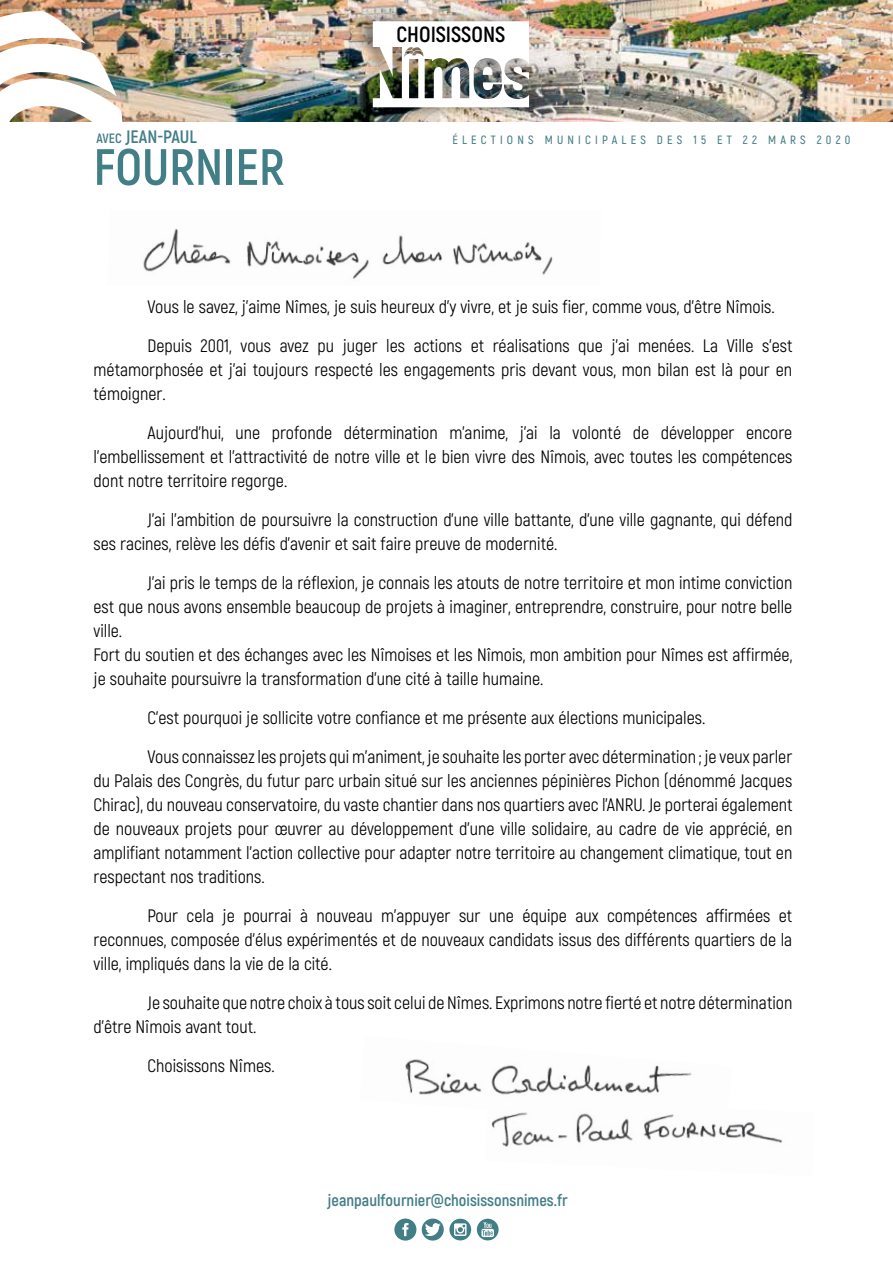
<style>
.page{position:relative;width:893px;height:1263px;background:#fff}
.page>*{position:absolute;margin:0;border:0;box-sizing:border-box;transform-origin:0 0}
.t1{font:700 51px "Akrobat";color:#417e85}
.t2{font:700 21.9px "Akrobat";color:#000}
.t3{font:18px/24px "Akrobat";color:#000}
.t4{font:700 18px "Akrobat";color:#417e85}
.t5{font:700 16.5px "Akrobat";color:#417e85}
.t6{font:600 12px "Akrobat";letter-spacing:.35em;color:#417e85}
.s1{font-size:13.5px}
</style>
<div class="page">
<img style="left:0;top:0;width:893px;height:121px">
<div style="left:353px;top:11px;width:177px;height:106px;background:#000;opacity:.45"></div>
<img style="left:373px;top:21px;width:156px;height:86px">
<svg style="left:394px;top:1218px;width:22px;height:22px"></svg>
<svg style="left:422px;top:1218px;width:49px;height:22px"></svg>
<div style="left:477px;top:1219px;width:22px;height:21px;background:#417e85;border-radius:50%"></div>
<svg style="left:481px;top:1222px;width:13px;height:15px"></svg>
<img style="left:405px;top:1059px;width:287px;height:36px">
<img style="left:491px;top:1112px;width:292px;height:35px">
<img style="left:143px;top:228px;width:410px;height:51px">
<img style="left:0;top:7px;width:124px;height:115px">
<p class="t4" style="left:96px;top:126px;width:102px"><span class="s1">AVEC</span> JEAN-PAUL</p>
<h1 class="t1" style="left:94px;top:135px;width:193px">FOURNIER</h1>
<p class="t2" style="left:397px;top:21px;width:110px">CHOISISSONS</p>
<p class="t6" style="left:452px;top:132px;width:400px">ÉLECTIONS MUNICIPALES DES 15 ET 22 MARS 2020</p>
<p class="t3" style="left:148px;top:287px;width:646px;line-height:39px">Vous le savez, j’aime Nîmes, je suis heureux d’y vivre, et je suis fier, comme vous, d’être Nîmois.<br>Depuis 2001, vous avez pu juger les actions et réalisations que j’ai menées. La Ville s’est</p>
<p class="t3" style="left:94px;top:358px;width:700px">métamorphosée et j’ai toujours respecté les engagements pris devant vous, mon bilan est là pour en témoigner.</p>
<p class="t3" style="left:94px;top:421px;width:700px;text-align:justify;text-indent:54px">Aujourd’hui, une profonde détermination m’anime, j’ai la volonté de développer encore l’embellissement et l’attractivité de notre ville et le bien vivre des Nîmois, avec toutes les compétences dont notre territoire regorge.</p>
<p class="t3" style="left:94px;top:508px;width:700px;text-indent:54px">J’ai l’ambition de poursuivre la construction d’une ville battante, d’une ville gagnante, qui défend ses racines, relève les défis d’avenir et sait faire preuve de modernité.</p>
<p class="t3" style="left:94px;top:571px;width:700px;text-indent:54px">J’ai pris le temps de la réflexion, je connais les atouts de notre territoire et mon intime conviction est que nous avons ensemble beaucoup de projets à imaginer, entreprendre, construire, pour notre belle ville.<br>Fort du soutien et des échanges avec les Nîmoises et les Nîmois, mon ambition pour Nîmes est affirmée, je souhaite poursuivre la transformation d’une cité à taille humaine.</p>
<p class="t3" style="left:148px;top:698px;width:646px;line-height:39px">C’est pourquoi je sollicite votre confiance et me présente aux élections municipales.<br>Vous connaissez les projets qui m’animent, je souhaite les porter avec détermination ; je veux parler</p>
<p class="t3" style="left:94px;top:769px;width:700px;text-align:justify">du Palais des Congrès, du futur parc urbain situé sur les anciennes pépinières Pichon (dénommé Jacques Chirac), du nouveau conservatoire, du vaste chantier dans nos quartiers avec l’ANRU. Je porterai également de nouveaux projets pour œuvrer au développement d’une ville solidaire, au cadre de vie apprécié, en amplifiant notamment l’action collective pour adapter notre territoire au changement climatique, tout en respectant nos traditions.</p>
<p class="t3" style="left:94px;top:904px;width:700px;text-align:justify;text-indent:54px">Pour cela je pourrai à nouveau m’appuyer sur une équipe aux compétences affirmées et reconnues, composée d’élus expérimentés et de nouveaux candidats issus des différents quartiers de la ville, impliqués dans la vie de la cité.</p>
<p class="t3" style="left:94px;top:991px;width:700px;text-indent:54px">Je souhaite que notre choix à tous soit celui de Nîmes. Exprimons notre fierté et notre détermination d’être Nîmois avant tout.</p>
<p class="t3" style="left:148px;top:1054px;width:129px">Choisissons Nîmes.</p>
<p class="t5" style="left:327px;top:1190px;width:242px">jeanpaulfournier@choisissonsnimes.fr</p>
</div>
